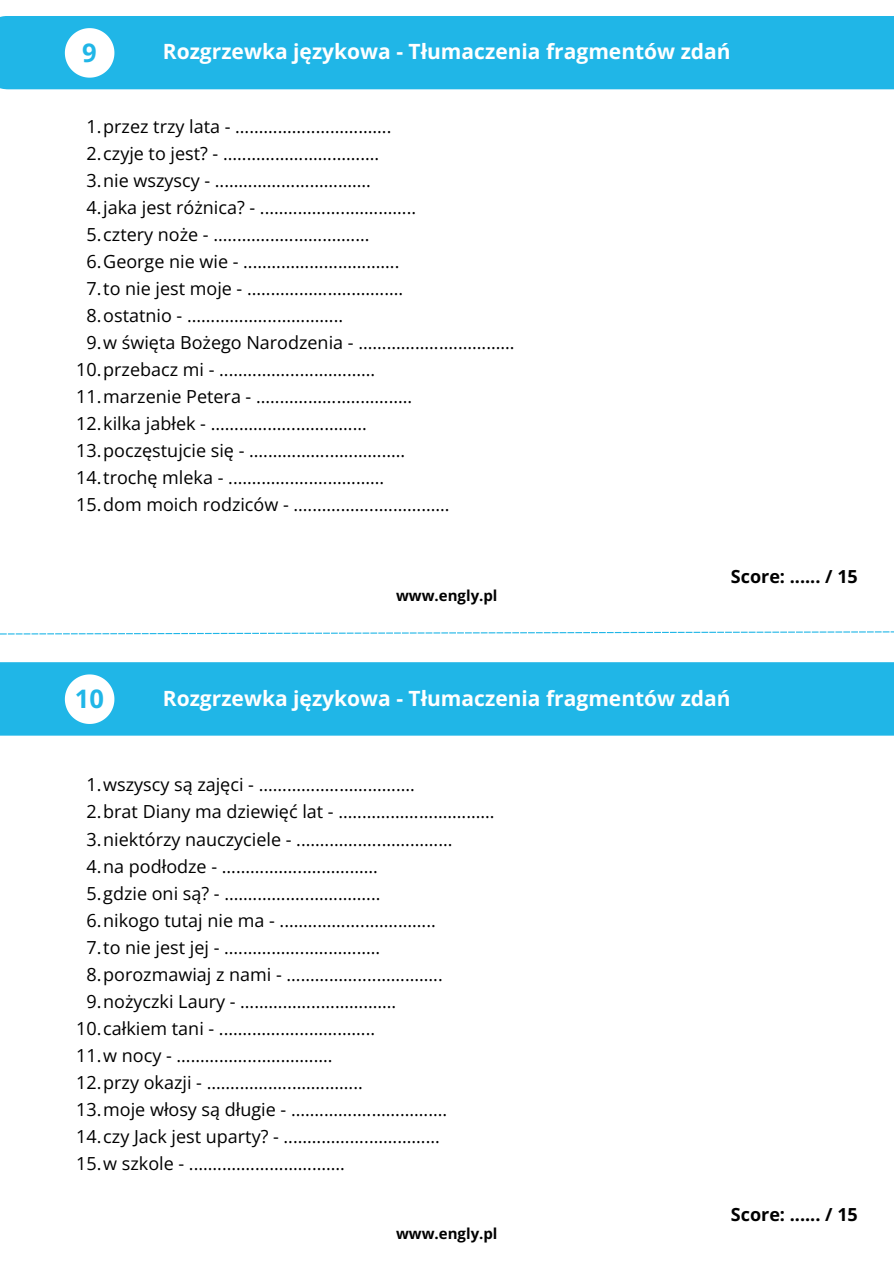
<style>
.page{position:relative;width:894px;height:1264px;background:#fff}
.page>*{position:absolute;margin:0;border:0;box-sizing:border-box;transform-origin:0 0}
.t1{font:700 25.5px "Open Sans";color:#20b6e7}
.t2{font:700 21px "Open Sans";color:#fff}
.t3{font:18px "Open Sans";color:#000}
.t4{font:700 18px "Open Sans";color:#000}
.t5{font:700 15px "Open Sans";color:#000}
</style>
<div class="page">
<div style="left:0;top:16px;width:893px;height:73px;background:#20b6e7"></div>
<div style="left:0;top:662px;width:893px;height:73px;background:#20b6e7"></div>
<svg style="left:0;top:631px;width:893px;height:3px"></svg>
<svg style="left:65px;top:674px;width:49px;height:50px"></svg>
<svg style="left:65px;top:28px;width:49px;height:50px"></svg>
<p class="t1" style="left:82px;top:35px;width:16px">9</p>
<h1 class="t2" style="left:163px;top:37px;width:569px">Rozgrzewka językowa - Tłumaczenia fragmentów zdań</h1>
<p class="t3" style="left:86px;top:114px;width:306px">1.przez trzy lata - .................................</p>
<p class="t3" style="left:86px;top:141px;width:294px">2.czyje to jest? - .................................</p>
<p class="t3" style="left:86px;top:168px;width:286px">3.nie wszyscy - .................................</p>
<p class="t3" style="left:86px;top:195px;width:331px">4.jaka jest różnica? - .................................</p>
<p class="t3" style="left:86px;top:222px;width:284px">5.cztery noże - .................................</p>
<p class="t3" style="left:86px;top:249px;width:314px">6.George nie wie - .................................</p>
<p class="t3" style="left:86px;top:276px;width:318px">7.to nie jest moje - .................................</p>
<p class="t3" style="left:86px;top:303px;width:258px">8.ostatnio - .................................</p>
<p class="t3" style="left:86px;top:330px;width:429px">9.w święta Bożego Narodzenia - .................................</p>
<p class="t3" style="left:76px;top:357px;width:300px">10.przebacz mi - .................................</p>
<p class="t3" style="left:76px;top:384px;width:337px">11.marzenie Petera - .................................</p>
<p class="t3" style="left:76px;top:411px;width:292px">12.kilka jabłek - .................................</p>
<p class="t3" style="left:76px;top:438px;width:330px">13.poczęstujcie się - .................................</p>
<p class="t3" style="left:76px;top:465px;width:309px">14.trochę mleka - .................................</p>
<p class="t3" style="left:76px;top:492px;width:375px">15.dom moich rodziców - .................................</p>
<p class="t5" style="left:396px;top:584px;width:103px">www.engly.pl</p>
<p class="t4" style="left:730px;top:563px;width:128px">Score: ...... / 15</p>
<p class="t1" style="left:75px;top:681px;width:31px">10</p>
<p class="t2" style="left:163px;top:683px;width:569px">Rozgrzewka językowa - Tłumaczenia fragmentów zdań</p>
<h2 class="t3" style="left:86px;top:772px;width:330px">1.wszyscy są zajęci - .................................</h2>
<p class="t3" style="left:86px;top:799px;width:409px">2.brat Diany ma dziewięć lat - .................................</p>
<p class="t3" style="left:86px;top:826px;width:367px">3.niektórzy nauczyciele - .................................</p>
<h1 class="t3" style="left:86px;top:853px;width:293px">4.na podłodze - .................................</h1>
<p class="t3" style="left:86px;top:880px;width:295px">5.gdzie oni są? - .................................</p>
<p class="t3" style="left:86px;top:907px;width:351px">6.nikogo tutaj nie ma - .................................</p>
<p class="t3" style="left:86px;top:934px;width:295px">7.to nie jest jej - .................................</p>
<p class="t3" style="left:86px;top:961px;width:358px">8.porozmawiaj z nami - .................................</p>
<p class="t3" style="left:86px;top:988px;width:311px">9.nożyczki Laury - .................................</p>
<p class="t3" style="left:76px;top:1015px;width:300px">10.całkiem tani - .................................</p>
<p class="t3" style="left:76px;top:1042px;width:258px">11.w nocy - .................................</p>
<p class="t3" style="left:76px;top:1069px;width:288px">12.przy okazji - .................................</p>
<p class="t3" style="left:76px;top:1096px;width:372px">13.moje włosy są długie - .................................</p>
<p class="t3" style="left:76px;top:1123px;width:365px">14.czy Jack jest uparty? - .................................</p>
<p class="t3" style="left:76px;top:1150px;width:270px">15.w szkole - .................................</p>
<p class="t5" style="left:396px;top:1222px;width:103px">www.engly.pl</p>
<p class="t4" style="left:730px;top:1201px;width:128px">Score: ...... / 15</p>
</div>
